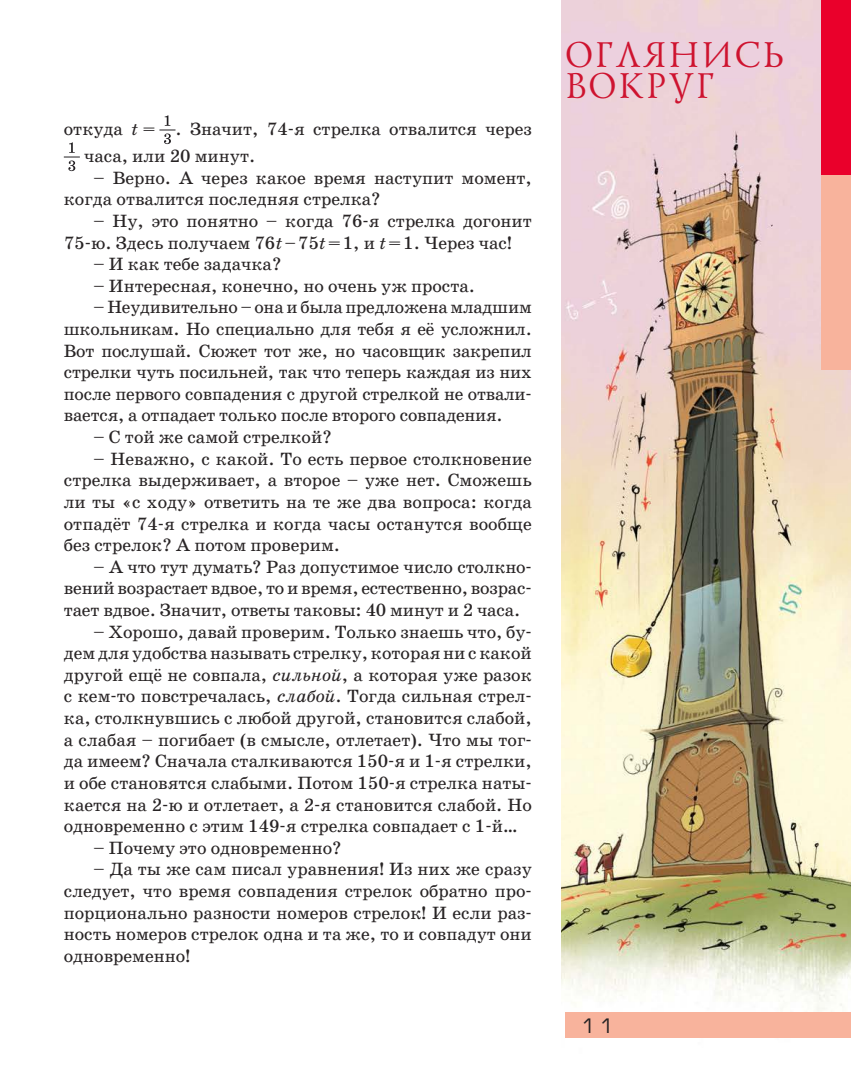
<style>
.page{position:relative;width:851px;height:1085px;background:#fff}
.page>*{position:absolute;margin:0;border:0;box-sizing:border-box;transform-origin:0 0}
.t1{font:36.6px "Lazurski C";letter-spacing:.08em;color:#ce132f}
.t2{font:21px "Europe Ext";color:#282425}
.Text_Schoolbook{font:18px/21.6px "School Book C";color:#282425;text-align:justify}
.s1{font-style:italic}
</style>
<div class="page">
<img style="left:561px;top:0;width:289px;height:1038px">
<div style="left:566px;top:1012px;width:284px;height:25px;background:#f8b39c"></div>
<div style="left:821px;top:174px;width:29px;height:196px;background:#f8b39c"></div>
<div style="left:821px;top:0;width:29px;height:174px;background:#ea002b"></div>
<svg style="left:159px;top:115px;width:16px;height:29px"></svg>
<svg style="left:64px;top:142px;width:16px;height:29px"></svg>
<p class="Text_Schoolbook" style="left:84px;top:116px;width:449px;line-height:27px;text-indent:-20px">откуда <span class="s1">t</span> = . Значит, 74-я стрелка отвалится через часа, или 20 минут.</p>
<p class="Text_Schoolbook" style="left:64px;top:167px;width:469px;text-indent:30px">– Верно. А через какое время наступит момент, когда отвалится последняя стрелка?</p>
<p class="Text_Schoolbook" style="left:64px;top:210px;width:469px;text-indent:30px">– Ну, это понятно – когда 76-я стрелка догонит<br>75-ю. Здесь получаем 76<span class="s1">t</span>–75<span class="s1">t</span>=1, и <span class="s1">t</span>=1. Через час!</p>
<p class="Text_Schoolbook" style="left:94px;top:253px;width:189px">– И как тебе задачка?</p>
<p class="Text_Schoolbook" style="left:94px;top:275px;width:383px">– Интересная, конечно, но очень уж проста.</p>
<p class="Text_Schoolbook" style="left:64px;top:297px;width:469px;text-indent:30px">– Неудивительно – она и была предложена младшим школьникам. Но специально для тебя я её усложнил.<br>Вот послушай. Сюжет тот же, но часовщик закрепил стрелки чуть посильней, так что теперь каждая из них после первого совпадения с другой стрелкой не отвали&shy;вается, а отпадает только после второго совпадения.</p>
<p class="Text_Schoolbook" style="left:94px;top:426px;width:240px">– С той же самой стрелкой?</p>
<p class="Text_Schoolbook" style="left:64px;top:448px;width:469px;text-indent:30px">– Неважно, с какой. То есть первое столкновение стрелка выдерживает, а второе – уже нет. Сможешь ли ты «с ходу» ответить на те же два вопроса: когда отпадёт 74-я стрелка и когда часы останутся вообще без стрелок? А потом проверим.</p>
<p class="Text_Schoolbook" style="left:64px;top:556px;width:469px;text-indent:30px">– А что тут думать? Раз допустимое число столкно&shy;вений возрастает вдвое, то и время, естественно, возрас&shy;тает вдвое. Значит, ответы таковы: 40 минут и 2 часа.</p>
<p class="Text_Schoolbook" style="left:64px;top:621px;width:469px;text-indent:30px">– Хорошо, давай проверим. Только знаешь что, бу&shy;дем для удобства называть стрелку, которая ни с какой другой ещё не совпала, <span class="s1">сильной</span>, а которая уже разок с кем-то повстречалась, <span class="s1">слабой</span>. Тогда сильная стрел&shy;ка, столкнувшись с любой другой, становится слабой, а слабая – погибает (в смысле, отлетает). Что мы тог&shy;да имеем? Сначала сталкиваются 150-я и 1-я стрелки, и обе становятся слабыми. Потом 150-я стрелка наты&shy;кается на 2-ю и отлетает, а 2-я становится слабой. Но одновременно с этим 149-я стрелка совпадает с 1-й…</p>
<p class="Text_Schoolbook" style="left:94px;top:837px;width:249px">– Почему это одновременно?</p>
<p class="Text_Schoolbook" style="left:64px;top:858px;width:469px;text-indent:30px">– Да ты же сам писал уравнения! Из них же сразу следует, что время совпадения стрелок обратно про&shy;порционально разности номеров стрелок! И если раз&shy;ность номеров стрелок одна и та же, то и совпадут они одновременно!</p>
<p class="t1" style="left:563px;top:30px;width:220px">ОГЛЯНИСЬ</p>
<p class="t1" style="left:563px;top:61px;width:150px">ВОКРУГ</p>
<p class="t2" style="left:579px;top:1013px;width:38px">11</p>
</div>
